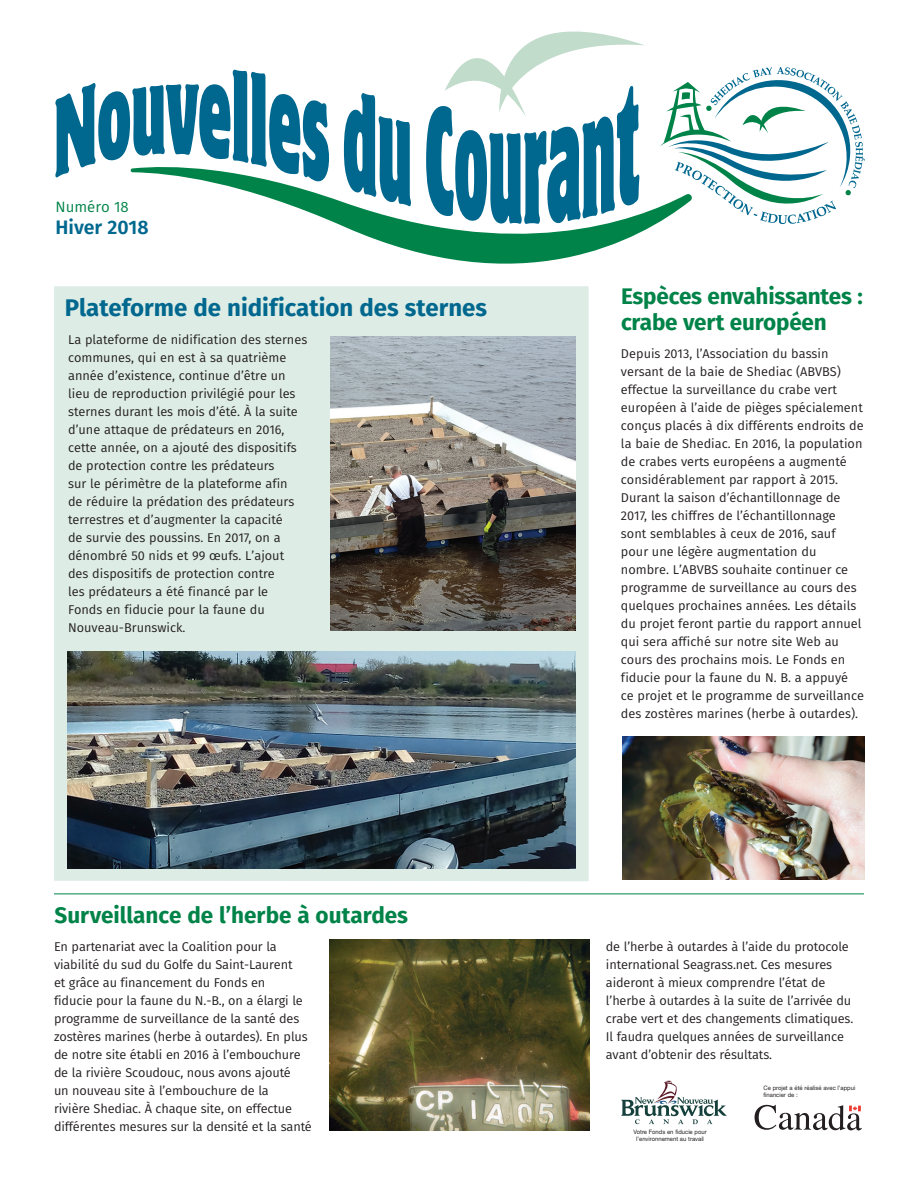
<style>
.page{position:relative;width:918px;height:1188px;background:#fff}
.page>*{position:absolute;margin:0;border:0;box-sizing:border-box;transform-origin:0 0}
.t1{font:700 24px "Fira Sans";color:#00688f}
.t2{font:700 22.5px/25.5px "Fira Sans";letter-spacing:-.01em;color:#008348}
.t3{font:600 19.5px "Fira Sans";color:#00688f}
.t4{font:15px "Fira Sans";color:#008348}
.t5{font:12.75px/18px "Fira Sans";color:#231f20}
.t6{font:6.15px/6.8px "Helvetica Neue";color:#231f20}
</style>
<div class="page">
<div style="left:54px;top:286px;width:535px;height:595px;background:#ddece4"></div>
<img style="left:330px;top:337px;width:245px;height:294px">
<img style="left:622px;top:737px;width:242px;height:143px">
<img style="left:330px;top:939px;width:260px;height:192px">
<hr style="left:54px;top:894px;width:810px;height:1px;background:#008348">
<img style="left:68px;top:651px;width:508px;height:218px">
<svg style="left:215px;top:183px;width:445px;height:81px"></svg>
<svg style="left:55px;top:70px;width:274px;height:113px"></svg>
<svg style="left:344px;top:93px;width:67px;height:114px"></svg>
<svg style="left:426px;top:32px;width:220px;height:192px"></svg>
<svg style="left:660px;top:67px;width:205px;height:157px"></svg>
<svg style="left:754px;top:1105px;width:108px;height:25px"></svg>
<svg style="left:621px;top:1080px;width:106px;height:44px"></svg>
<p class="t4" style="left:56px;top:196px;width:75px">Numéro 18</p>
<h3 class="t3" style="left:56px;top:214px;width:95px">Hiver 2018</h3>
<h1 class="t1" style="left:65px;top:291px;width:424px">Plateforme de nidification des sternes</h1>
<p class="t5" style="left:68px;top:332px;width:241px">La plateforme de nidification des sternes communes, qui en est à sa quatrième année d’existence, continue d’être un lieu de reproduction privilégié pour les sternes durant les mois d’été. À la suite d’une attaque de prédateurs en 2016, cette année, on a ajouté des dispositifs de protection contre les prédateurs<br>sur le périmètre de la plateforme afin<br>de réduire la prédation des prédateurs terrestres et d’augmenter la capacité<br>de survie des poussins. En 2017, on a dénombré 50 nids et 99 œufs. L’ajout des dispositifs de protection contre<br>les prédateurs a été financé par le<br>Fonds en fiducie pour la faune du Nouveau-Brunswick.</p>
<h2 class="t2" style="left:54px;top:904px;width:355px">Surveillance de l’herbe à outardes</h2>
<h2 class="t2" style="left:621px;top:285px;width:243px">Espèces envahissantes : crabe vert européen</h2>
<p class="t5" style="left:621px;top:346px;width:245px">Depuis 2013, l’Association du bassin versant de la baie de Shediac (ABVBS) effectue la surveillance du crabe vert européen à l’aide de pièges spécialement conçus placés à dix différents endroits de la baie de Shediac. En 2016, la population de crabes verts européens a augmenté considérablement par rapport à 2015.<br>Durant la saison d’échantillonnage de 2017, les chiffres de l’échantillonnage sont semblables à ceux de 2016, sauf pour une légère augmentation du nombre. L’ABVBS souhaite continuer ce programme de surveillance au cours des quelques prochaines années. Les détails du projet feront partie du rapport annuel qui sera affiché sur notre site Web au cours des prochains mois. Le Fonds en fiducie pour la faune du N. B. a appuyé ce projet et le programme de surveillance des zostères marines (herbe à outardes).</p>
<p class="t5" style="left:54px;top:938px;width:259px">En partenariat avec la Coalition pour la viabilité du sud du Golfe du Saint-Laurent<br>et grâce au financement du Fonds en<br>fiducie pour la faune du N.-B., on a élargi le programme de surveillance de la santé des zostères marines (herbe à outardes). En plus de notre site établi en 2016 à l’embouchure de la rivière Scoudouc, nous avons ajouté<br>un nouveau site à l’embouchure de la<br>rivière Shediac. À chaque site, on effectue différentes mesures sur la densité et la santé</p>
<p class="t5" style="left:606px;top:938px;width:249px">de l’herbe à outardes à l’aide du protocole international Seagrass.net. Ces mesures aideront à mieux comprendre l’état de l’herbe à outardes à la suite de l’arrivée du crabe vert et des changements climatiques.<br>Il faudra quelques années de surveillance avant d’obtenir des résultats.</p>
<p class="t6" style="left:764px;top:1085px;width:93px">Ce projet a été réalisé avec l’appui financier de :</p>
<p class="t6" style="left:633px;top:1129px;width:75px;text-align:center">Votre Fonds en fiducie pour l’environnement au travail</p>
</div>
